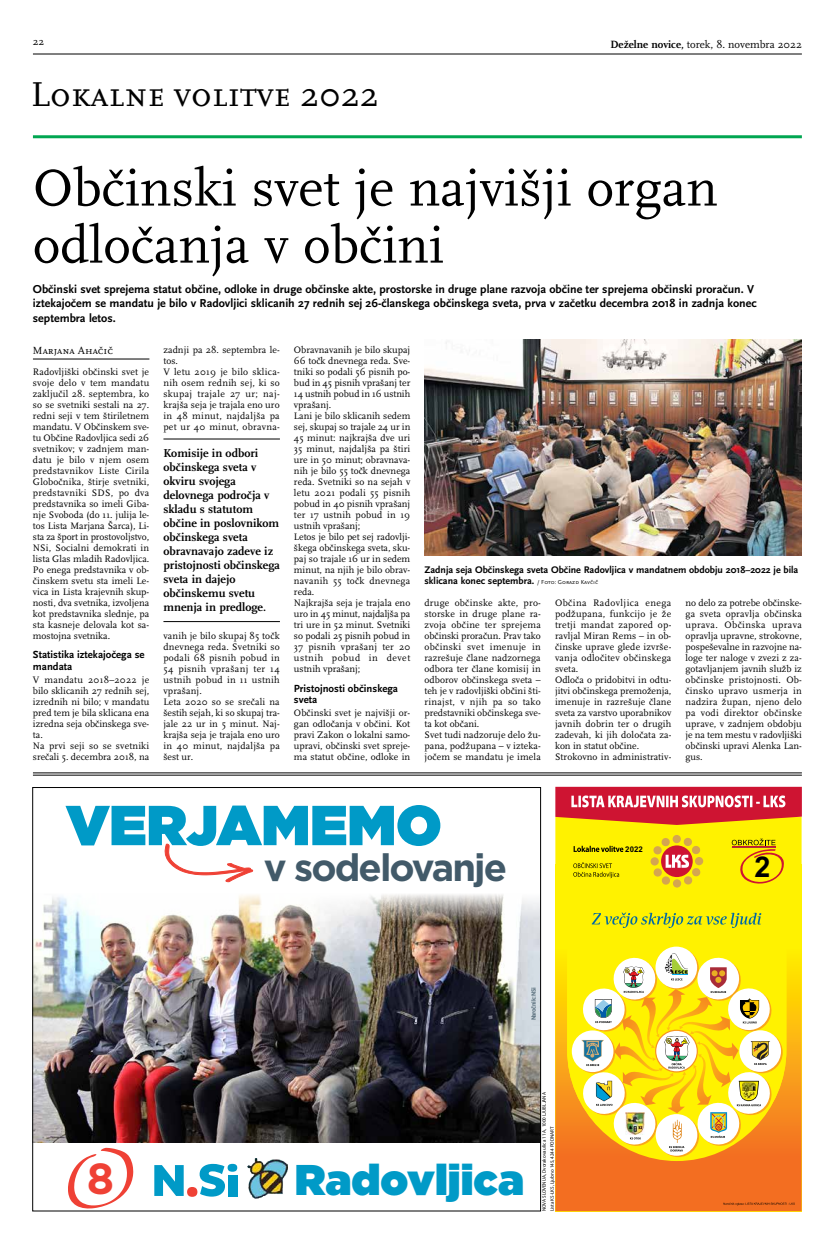
<style>
.page{position:relative;width:832px;height:1252px;background:#fff}
.page>*{position:absolute;margin:0;border:0;box-sizing:border-box;transform-origin:0 0}
.t1{font:900 56.2px "Gotham";color:#009ac7}
.t2{font:54px/57px "GG Scala Rom DEE";color:#000}
.t3{font:700 43.5px "Gotham";color:#ef4135}
.t4{font:900 42.9px "Gotham";color:#009ac7}
.t5{font:700 38px "Gotham";letter-spacing:-.05em;color:#425a69}
.t6{font:36px "GG Scala Rom Cap DEE";color:#000}
.t7{font:700 28.7px "Arial";color:#000}
.t8{font:600 12px/14px "GG Scala San DEE";color:#000}
.t9{font:600 12px/14px "GG Scala Rom DEE";color:#000}
.t10{font:11px "GG Scala Rom DEE";color:#000}
.t11{font:600 10.8px/11px "GG Scala San DEE";color:#000}
.t12{font:10.8px "GG Scala Rom Cap DEE";color:#000}
.t13{font:10.8px "GG Scala Rom DEE";color:#000}
.t14{font:600 10px/11px "GG Scala San DEE";color:#000}
.t15{font:9.8px/11px "GG Scala Rom DEE";letter-spacing:.01em;color:#000}
.t16{font:700 7.8px "Arial";color:#000}
.t17{font:700 6.2px "Gotham Narrow";letter-spacing:-.05em;color:#425a69}
.t18{font:5px/8.1px "Myriad Pro";color:#000}
.s1{font-weight:600}
.s2{font-family:"GG Scala San Cap DEE";font-weight:400;font-size:6px}
</style>
<div class="page">
<hr style="left:33px;top:54px;width:768px;height:1px;background:#000">
<hr style="left:33px;top:135px;width:768px;height:3px;background:#00a651">
<img style="left:34px;top:928px;width:504px;height:214px">
<img style="left:43px;top:894px;width:495px;height:34px">
<svg style="left:164px;top:843px;width:89px;height:40px"></svg>
<div style="left:187px;top:1186px;width:10px;height:10px;background:#ef4135;border-radius:50%"></div>
<svg style="left:199px;top:1163px;width:26px;height:33px"></svg>
<div style="left:228px;top:1174px;width:9px;height:22px;background:#009ac7"></div>
<div style="left:227px;top:1163px;width:10px;height:8px;background:#009ac7;border-radius:50%"></div>
<svg style="left:154px;top:1165px;width:30px;height:30px"></svg>
<img style="left:247px;top:1158px;width:40px;height:40px">
<svg style="left:68px;top:1147px;width:65px;height:61px"></svg>
<svg style="left:555px;top:825px;width:246px;height:386px;background:#f79916"></svg>
<svg style="left:567px;top:831px;width:219px;height:328px;background:#fde403"></svg>
<svg style="left:740px;top:1031px;width:42px;height:42px"></svg>
<svg style="left:657px;top:1115px;width:41px;height:42px"></svg>
<div style="left:739px;top:1030px;width:41px;height:41px;background:#fff;border-radius:50%"></div>
<svg style="left:655px;top:946px;width:41px;height:42px"></svg>
<svg style="left:571px;top:1030px;width:42px;height:42px"></svg>
<svg style="left:655px;top:1114px;width:42px;height:41px"></svg>
<svg style="left:573px;top:845px;width:50px;height:7px"></svg>
<svg style="left:573px;top:862px;width:46px;height:16px"></svg>
<svg style="left:555px;top:786px;width:246px;height:39px;background:#da504d"></svg>
<div style="left:694px;top:857px;width:9px;height:8px;background:#d4a551;border-radius:50%"></div>
<svg style="left:652px;top:837px;width:48px;height:48px;background:#e7a737"></svg>
<svg style="left:591px;top:912px;width:170px;height:16px;background:#c9d522"></svg>
<svg style="left:579px;top:952px;width:195px;height:199px"></svg>
<svg style="left:723px;top:1202px;width:71px;height:3px"></svg>
<svg style="left:731px;top:838px;width:53px;height:47px;background:#efcd06"></svg>
<hr style="left:33px;top:358px;width:116px;height:1px;background:#000">
<hr style="left:33px;top:772px;width:768px;height:1px;background:#000">
<hr style="left:33px;top:774px;width:768px;height:1px;background:#000">
<img style="left:424px;top:340px;width:377px;height:215px">
<hr style="left:163px;top:438px;width:117px;height:1px;background:#000">
<hr style="left:163px;top:621px;width:117px;height:1px;background:#000">
<p class="t13" style="left:33px;top:36px;width:13px">22</p>
<p class="t10" style="left:610px;top:39px;width:193px"><span class="s1">Deželne novice,</span> torek, 8. novembra 2022</p>
<h3 class="t6" style="left:31px;top:76px;width:349px">Lokalne volitve 2022</h3>
<h2 class="t2" style="left:33px;top:161px;width:686px">Občinski svet je najvišji organ odločanja v občini</h2>
<p class="t8" style="left:33px;top:283px;width:725px">Občinski svet sprejema statut občine, odloke in druge občinske akte, prostorske in druge plane razvoja občine ter sprejema občinski proračun. V iztekajočem se mandatu je bilo v Radovljici sklicanih 27 rednih sej 26-članskega občinskega sveta, prva v začetku decembra 2018 in zadnja konec septembra letos.</p>
<p class="t12" style="left:33px;top:345px;width:81px">Marjana Ahačič</p>
<p class="t15" style="left:163px;top:344px;width:118px">zadnji pa 28. septembra le&shy;tos.<br>V letu 2019 je bilo sklica&shy;nih osem rednih sej, ki so skupaj trajale 27 ur; naj&shy;krajša seja je trajala eno uro in 48 minut, najdaljša pa pet ur 40 minut, obravna-</p>
<p class="t15" style="left:294px;top:344px;width:118px">Obravnavanih je bilo skupaj<br>66 točk dnevnega reda. Sve&shy;tniki so podali 56 pisnih po&shy;bud in 45 pisnih vprašanj ter<br>14 ustnih pobud in 16 ustnih vprašanj.<br>Lani je bilo sklicanih sedem sej, skupaj so trajale 24 ur in<br>45 minut: najkrajša dve uri<br>35 minut, najdaljša pa štiri ure in 50 minut; obravnava&shy;nih je bilo 55 točk dnevnega reda. Svetniki so na sejah v letu 2021 podali 55 pisnih pobud in 40 pisnih vprašanj ter 17 ustnih pobud in 19 ustnih vprašanj;<br>Letos je bilo pet sej radovlji&shy;škega občinskega sveta, sku&shy;paj so trajale 16 ur in sedem minut, na njih je bilo obrav&shy;navanih 55 točk dnevnega reda.<br>Najkrajša seja je trajala eno uro in 45 minut, najdaljša pa tri ure in 52 minut. Svetniki so podali 25 pisnih pobud in<br>37 pisnih vprašanj ter 20 ustnih pobud in devet ustnih vprašanj;</p>
<p class="t11" style="left:294px;top:682px;width:106px">Pristojnosti občinskega sveta</p>
<p class="t15" style="left:294px;top:707px;width:118px;text-align:justify">Občinski svet je najvišji or&shy;gan odločanja v občini. Kot pravi Zakon o lokalni samo&shy;upravi, občinski svet spreje&shy;ma statut občine, odloke in</p>
<p class="t15" style="left:33px;top:366px;width:118px;text-align:justify">Radovljiški občinski svet je svoje delo v tem mandatu zaključil 28. septembra, ko so se svetniki sestali na 27. redni seji v tem štiriletnem mandatu. V Občinskem sve&shy;tu Občine Radovljica sedi 26 svetnikov; v zadnjem man&shy;datu je bilo v njem osem predstavnikov Liste Cirila Globočnika, štirje svetniki, predstavniki SDS, po dva predstavnika so imeli Giba&shy;nje Svoboda (do 11. julija le&shy;tos Lista Marjana Šarca), Li&shy;sta za šport in prostovoljstvo, NSi, Socialni demokrati in lista Glas mladih Radovljica.<br>Po enega predstavnika v ob&shy;činskem svetu sta imeli Le&shy;vica in Lista krajevnih skup&shy;nosti, dva svetnika, izvoljena kot predstavnika slednje, pa sta kasneje delovala kot sa&shy;mostojna svetnika.</p>
<p class="t11" style="left:33px;top:649px;width:113px">Statistika iztekajočega se mandata</p>
<p class="t15" style="left:33px;top:674px;width:118px">V mandatu 2018–2022 je bilo sklicanih 27 rednih sej, izrednih ni bilo; v mandatu pred tem je bila sklicana ena izredna seja občinskega sve&shy;ta.<br>Na prvi seji so se svetniki srečali 5. decembra 2018, na</p>
<p class="t9" style="left:163px;top:446px;width:118px">Komisije in odbori občinskega sveta v okviru svojega delovnega področja v skladu s statutom občine in poslovnikom občinskega sveta obravnavajo zadeve iz pristojnosti občinskega sveta in dajejo občinskemu svetu mnenja in predloge.</p>
<p class="t14" style="left:424px;top:564px;width:375px">Zadnja seja Občinskega sveta Občine Radovljica v mandatnem obdobju 2018–2022 je bila sklicana konec septembra. <span class="s2">/ Foto: Gorazd Kavčič</span></p>
<p class="t15" style="left:424px;top:597px;width:118px">druge občinske akte, pro&shy;storske in druge plane ra&shy;zvoja občine ter sprejema občinski proračun. Prav tako občinski svet imenuje in razrešuje člane nadzornega odbora ter člane komisij in odborov občinskega sveta – teh je v radovljiški občini šti&shy;rinajst, v njih pa so tako predstavniki občinskega sve&shy;ta kot občani.<br>Svet tudi nadzoruje delo žu&shy;pana, podžupana – v izteka&shy;jočem se mandatu je imela</p>
<p class="t15" style="left:554px;top:597px;width:118px">Občina Radovljica enega podžupana, funkcijo je že tretji mandat zapored op&shy;ravljal Miran Rems – in ob&shy;činske uprave glede izvrše&shy;vanja odločitev občinskega sveta.<br>Odloča o pridobitvi in odtu&shy;jitvi občinskega premoženja, imenuje in razrešuje člane sveta za varstvo uporabnikov javnih dobrin ter o drugih zadevah, ki jih določata za&shy;kon in statut občine.<br>Strokovno in administrativ-</p>
<p class="t15" style="left:685px;top:597px;width:118px;text-align:justify">no delo za potrebe občinske&shy;ga sveta opravlja občinska uprava. Občinska uprava opravlja upravne, strokovne, pospeševalne in razvojne na&shy;loge ter naloge v zvezi z za&shy;gotavljanjem javnih služb iz občinske pristojnosti. Ob&shy;činsko upravo usmerja in nadzira župan, njeno delo pa vodi direktor občinske uprave, v zadnjem obdobju je na tem mestu v radovljiški občinski upravi Alenka Lan&shy;gus.</p>
<p class="t15" style="left:163px;top:630px;width:118px">vanih je bilo skupaj 85 točk dnevnega reda. Svetniki so podali 68 pisnih pobud in<br>54 pisnih vprašanj ter 14 ustnih pobud in 11 ustnih vprašanj.<br>Leta 2020 so se srečali na šestih sejah, ki so skupaj tra&shy;jale 22 ur in 5 minut. Naj&shy;krajša seja je trajala eno uro in 40 minut, najdaljša pa šest ur.</p>
<h1 class="t1" style="left:66px;top:785px;width:377px">VERJAMEMO</h1>
<h3 class="t5" style="left:263px;top:842px;width:245px">v sodelovanje</h3>
<p class="t17" style="left:529px;top:1020px;width:35px;rotate:-90deg">Naročnik: NSi</p>
<h3 class="t3" style="left:87px;top:1150px;width:29px">8</h3>
<h3 class="t4" style="left:295px;top:1149px;width:231px">Radovljica</h3>
<p class="t18" style="left:540px;top:1211px;width:120px;rotate:-90deg">NOVA SLOVENIJA, Dvorakova ulica 11 A, 1000 LJUBLJANA<br>Lista KS-LKS, Ljubno 145, 4244 PODNART</p>
<p class="t16" style="left:625px;top:844px;width:19px">2022</p>
<h3 class="t7" style="left:754px;top:846px;width:17px">2</h3>
</div>
